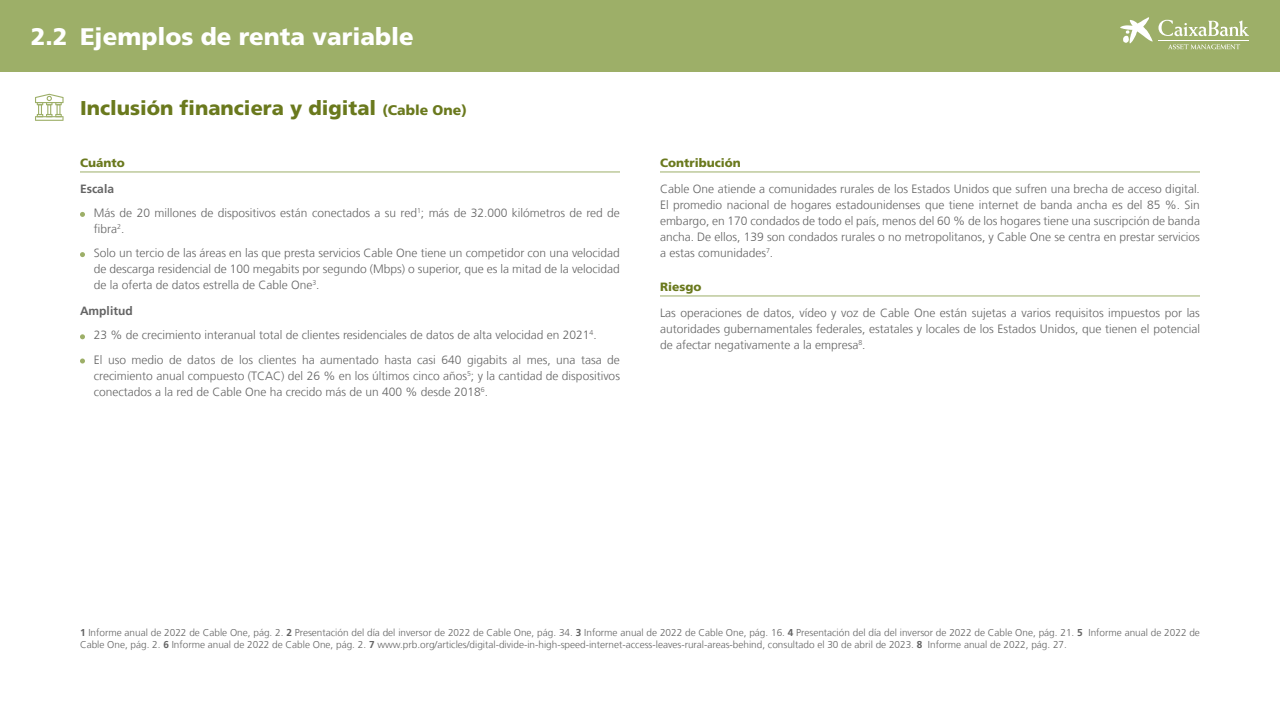
<style>
.page{position:relative;width:1280px;height:720px;background:#fff}
.page>*{position:absolute;margin:0;border:0;box-sizing:border-box;transform-origin:0 0}
.t1{font:900 24px "La Caixa Frutiger";color:#fff}
.t2{font:900 20px "La Caixa Frutiger";color:#6a791d}
.t3{font:300 12px/16px "La Caixa Frutiger";color:#646464}
.t4{font:900 12px "La Caixa Frutiger";color:#6a791d}
.t5{font:300 10px/12px "La Caixa Frutiger";color:#646464}
.s1{font-size:14px}
.s2{font-weight:700}
</style>
<div class="page">
<hr style="left:80px;top:172px;width:540px;height:1px;background:#9daf68">
<svg style="left:80px;top:212px;width:5px;height:5px"></svg>
<svg style="left:80px;top:252px;width:5px;height:5px"></svg>
<svg style="left:80px;top:334px;width:5px;height:5px"></svg>
<svg style="left:80px;top:359px;width:5px;height:5px"></svg>
<hr style="left:660px;top:172px;width:540px;height:1px;background:#9daf68">
<hr style="left:660px;top:296px;width:540px;height:1px;background:#9daf68">
<svg style="left:35px;top:94px;width:29px;height:27px"></svg>
<div style="left:0;top:0;width:1280px;height:72px;background:#9daf68"></div>
<svg style="left:1120px;top:17px;width:129px;height:32px"></svg>
<hr style="left:1159px;top:40px;width:90px;height:1px;background:#fff">
<h1 class="t1" style="left:31px;top:22px;width:384px">2.2 Ejemplos de renta variable</h1>
<h2 class="t2" style="left:80px;top:96px;width:388px">Inclusión financiera y digital <span class="s1">(Cable One)</span></h2>
<p class="t4" style="left:80px;top:155px;width:46px">Cuánto</p>
<p class="t3" style="left:94px;top:177px;width:528px;line-height:24.2px;text-indent:-14px"><span class="s2">Escala<br></span>Más de 20 millones de dispositivos están conectados a su red<sup>1</sup>; más de 32.000 kilómetros de red de</p>
<p class="t3" style="left:94px;top:217px;width:528px;line-height:24.2px">fibra<sup>2</sup>.<br>Solo un tercio de las áreas en las que presta servicios Cable One tiene un competidor con una velocidad</p>
<p class="t3" style="left:94px;top:261px;width:528px">de descarga residencial de 100 megabits por segundo (Mbps) o superior, que es la mitad de la velocidad de la oferta de datos estrella de Cable One<sup>3</sup>.</p>
<p class="t3" style="left:94px;top:299px;width:528px;line-height:24.2px;text-indent:-14px"><span class="s2">Amplitud<br></span>23 % de crecimiento interanual total de clientes residenciales de datos de alta velocidad en 2021<sup>4</sup>.<br>El uso medio de datos de los clientes ha aumentado hasta casi 640 gigabits al mes, una tasa de</p>
<p class="t3" style="left:94px;top:367px;width:528px">crecimiento anual compuesto (TCAC) del 26 % en los últimos cinco años<sup>5</sup>; y la cantidad de dispositivos conectados a la red de Cable One ha crecido más de un 400 % desde 2018<sup>6</sup>.</p>
<p class="t4" style="left:660px;top:155px;width:82px">Contribución</p>
<p class="t3" style="left:660px;top:181px;width:542px;text-align:justify">Cable One atiende a comunidades rurales de los Estados Unidos que sufren una brecha de acceso digital.<br>El promedio nacional de hogares estadounidenses que tiene internet de banda ancha es del 85 %. Sin embargo, en 170 condados de todo el país, menos del 60 % de los hogares tiene una suscripción de banda ancha. De ellos, 139 son condados rurales o no metropolitanos, y Cable One se centra en prestar servicios a estas comunidades<sup>7</sup>.</p>
<p class="t4" style="left:660px;top:279px;width:43px">Riesgo</p>
<p class="t3" style="left:660px;top:305px;width:542px;text-align:justify">Las operaciones de datos, vídeo y voz de Cable One están sujetas a varios requisitos impuestos por las autoridades gubernamentales federales, estatales y locales de los Estados Unidos, que tienen el potencial de afectar negativamente a la empresa<sup>8</sup>.</p>
<p class="t5" style="left:80px;top:626px;width:1121px"><span class="s2">1</span> Informe anual de 2022 de Cable One, pág. 2. <span class="s2">2</span> Presentación del día del inversor de 2022 de Cable One, pág. 34. <span class="s2">3</span> Informe anual de 2022 de Cable One, pág. 16. <span class="s2">4</span> Presentación del día del inversor de 2022 de Cable One, pág. 21. <span class="s2">5</span> Informe anual de 2022 de<br>Cable One, pág. 2. <span class="s2">6</span> Informe anual de 2022 de Cable One, pág. 2. <span class="s2">7</span> www.prb.org/articles/digital-divide-in-high-speed-internet-access-leaves-rural-areas-behind, consultado el 30 de abril de 2023. <span class="s2">8</span> Informe anual de 2022, pág. 27.</p>
</div>
